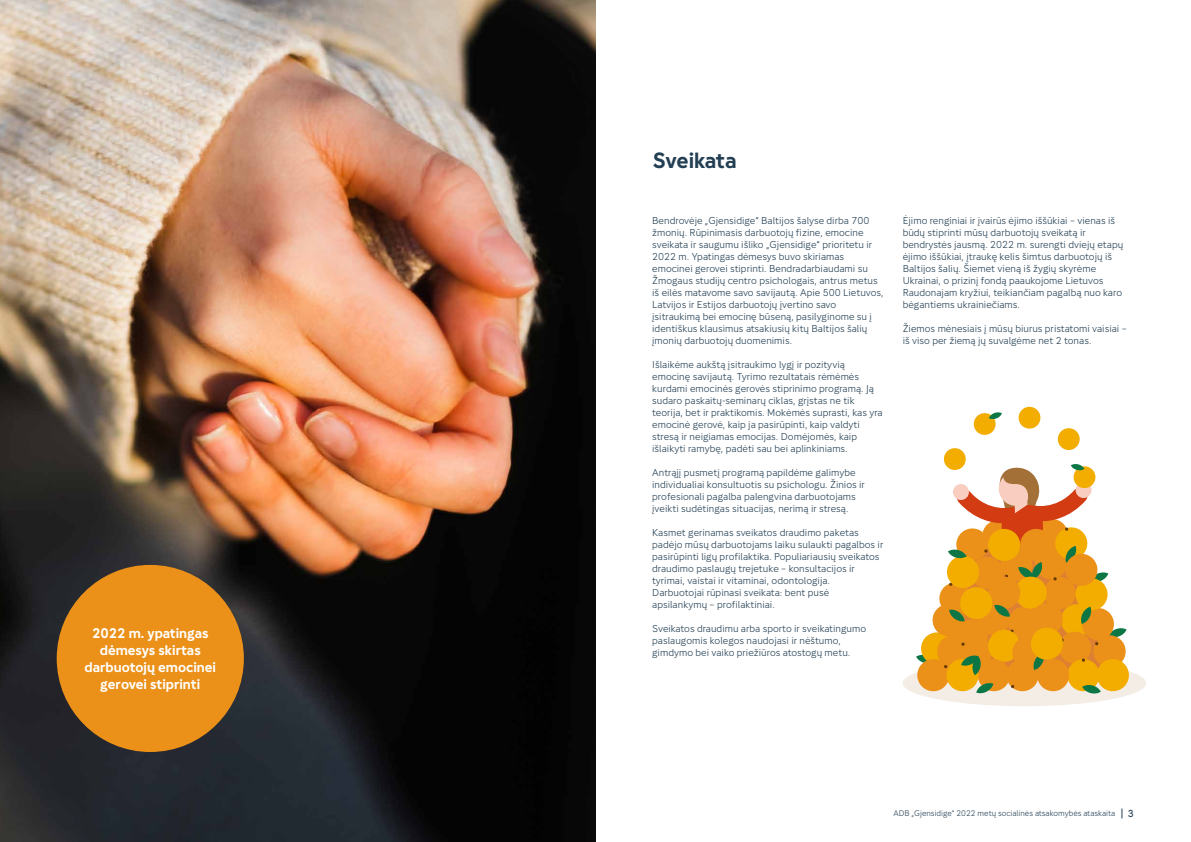
<style>
.page{position:relative;width:1191px;height:842px;background:#fff}
.page>*{position:absolute;margin:0;border:0;box-sizing:border-box;transform-origin:0 0}
.t1{font:700 22px "Gjensidige Sans";letter-spacing:-.01em;color:#233f53}
.t2{font:700 14px/16.8px "Gjensidige Sans";color:#fff;text-align:center}
.t3{font:10px/12px "Gjensidige Sans";color:#233f53}
.t4{font:8.2px "Gjensidige Sans";color:#233f53}
.s1{font-weight:500;font-size:10.2px}
</style>
<div class="page">
<img style="left:0;top:0;width:595px;height:842px">
<div style="left:902px;top:660px;width:244px;height:46px;background:#f4ede5;border-radius:50%"></div>
<svg style="left:915px;top:406px;width:214px;height:288px"></svg>
<div style="left:57px;top:565px;width:187px;height:187px;background:#eb9119;border-radius:50%"></div>
<h2 class="t2" style="left:84px;top:625px;width:133px">2022 m. ypatingas dėmesys skirtas darbuotojų emocinei gerovei stiprinti</h2>
<h1 class="t1" style="left:652px;top:148px;width:86px">Sveikata</h1>
<p class="t3" style="left:652px;top:215px;width:233px">Bendrovėje „Gjensidige“ Baltijos šalyse dirba 700 žmonių. Rūpinimasis darbuotojų fizine, emocine sveikata ir saugumu išliko „Gjensidige“ prioritetu ir 2022 m. Ypatingas dėmesys buvo skiriamas emocinei gerovei stiprinti. Bendradarbiaudami su Žmogaus studijų centro psichologais, antrus metus iš eilės matavome savo savijautą. Apie 500 Lietuvos, Latvijos ir Estijos darbuotojų įvertino savo įsitraukimą bei emocinę būseną, pasilyginome su į identiškus klausimus atsakiusių kitų Baltijos šalių įmonių darbuotojų duomenimis.</p>
<p class="t3" style="left:652px;top:359px;width:232px">Išlaikėme aukštą įsitraukimo lygį ir pozityvią emocinę savijautą. Tyrimo rezultatais rėmėmės kurdami emocinės gerovės stiprinimo programą. Ją sudaro paskaitų-seminarų ciklas, grįstas ne tik teorija, bet ir praktikomis. Mokėmės suprasti, kas yra emocinė gerovė, kaip ja pasirūpinti, kaip valdyti stresą ir neigiamas emocijas. Domėjomės, kaip išlaikyti ramybę, padėti sau bei aplinkiniams.</p>
<p class="t3" style="left:652px;top:467px;width:214px">Antrąjį pusmetį programą papildėme galimybe individualiai konsultuotis su psichologu. Žinios ir profesionali pagalba palengvina darbuotojams įveikti sudėtingas situacijas, nerimą ir stresą.</p>
<p class="t3" style="left:652px;top:527px;width:233px">Kasmet gerinamas sveikatos draudimo paketas padėjo mūsų darbuotojams laiku sulaukti pagalbos ir pasirūpinti ligų profilaktika. Populiariausių sveikatos draudimo paslaugų trejetuke – konsultacijos ir tyrimai, vaistai ir vitaminai, odontologija.<br>Darbuotojai rūpinasi sveikata: bent pusė apsilankymų – profilaktiniai.</p>
<p class="t3" style="left:652px;top:623px;width:215px">Sveikatos draudimu arba sporto ir sveikatingumo paslaugomis kolegos naudojasi ir nėštumo, gimdymo bei vaiko priežiūros atostogų metu.</p>
<p class="t3" style="left:902px;top:215px;width:222px">Ėjimo renginiai ir įvairūs ėjimo iššūkiai – vienas iš būdų stiprinti mūsų darbuotojų sveikatą ir bendrystės jausmą. 2022 m. surengti dviejų etapų ėjimo iššūkiai, įtraukę kelis šimtus darbuotojų iš Baltijos šalių. Šiemet vieną iš žygių skyrėme Ukrainai, o prizinį fondą paaukojome Lietuvos Raudonajam kryžiui, teikiančiam pagalbą nuo karo bėgantiems ukrainiečiams.</p>
<p class="t3" style="left:902px;top:323px;width:225px">Žiemos mėnesiais į mūsų biurus pristatomi vaisiai – iš viso per žiemą jų suvalgėme net 2 tonas.</p>
<p class="t4" style="left:893px;top:808px;width:242px">ADB „Gjensidige“ 2022 metų socialinės atsakomybės ataskaita <span class="s1">3</span></p>
</div>
